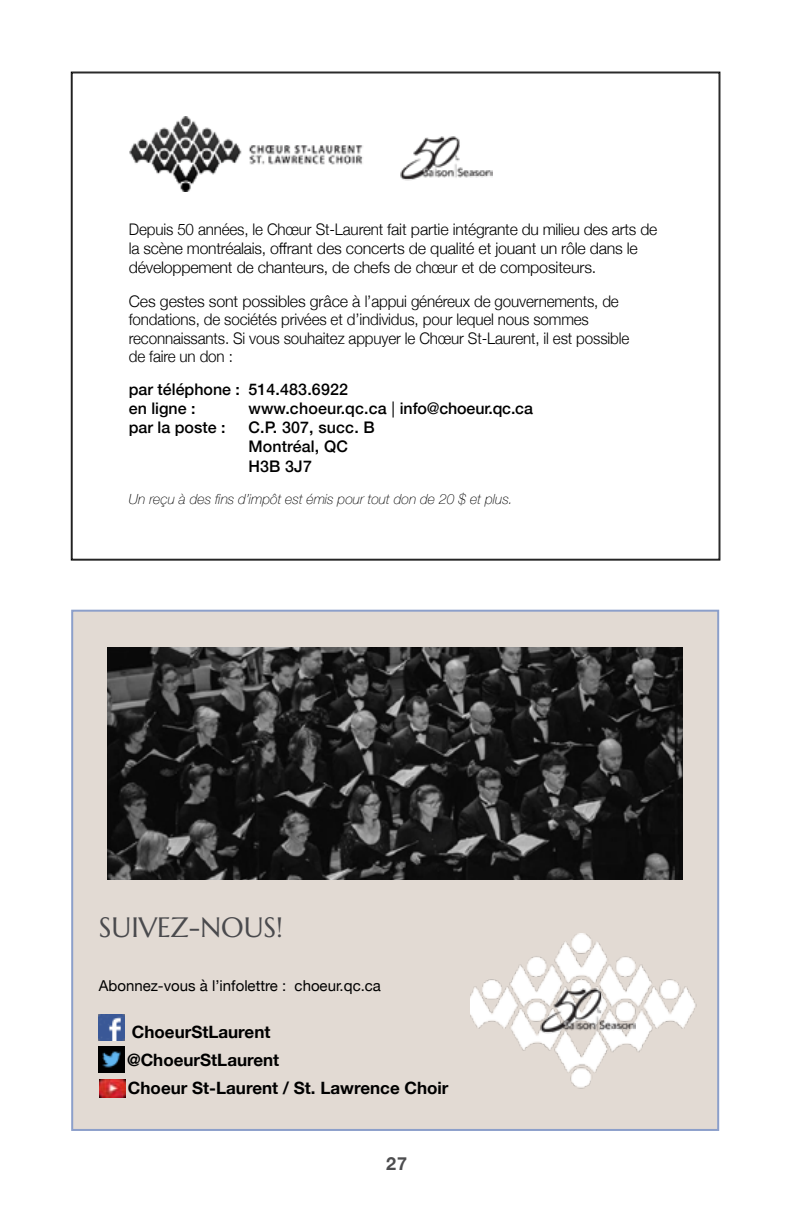
<style>
.page{position:relative;width:792px;height:1224px;background:#fff}
.page>*{position:absolute;margin:0;border:0;box-sizing:border-box;transform-origin:0 0}
.t1{font:28px "Marcellus";color:#4a4a4d}
.t2{font:700 18px "Helvetica Neue";color:#4d4d4f}
.t3{font:700 17px/28px "Helvetica Neue";color:#000}
.t4{font:300 16px/18.6px "Helvetica Neue";letter-spacing:-.01em;color:#000}
.t5{font:300 16px/19.2px "Helvetica Neue";letter-spacing:-.01em;color:#000;scale:.95 1}
.t6{font:500 16px/19.2px "Helvetica Neue";color:#000}
.t7{font:15px "Helvetica Neue";color:#000}
.t8{font:italic 100 14px "Helvetica Neue";color:#000}
.s1{font-weight:400}
</style>
<div class="page">
<svg style="left:71px;top:72px;width:649px;height:488px"></svg>
<img style="left:129px;top:117px;width:240px;height:74px">
<div style="left:71px;top:610px;width:648px;height:521px;background:#e2dad3;border:2px solid #8c9fca"></div>
<img style="left:471px;top:934px;width:226px;height:155px">
<img style="left:107px;top:647px;width:575px;height:232px">
<img style="left:99px;top:1015px;width:26px;height:26px">
<img style="left:99px;top:1080px;width:26px;height:18px">
<img style="left:99px;top:1047px;width:26px;height:26px">
<img style="left:400px;top:133px;width:93px;height:48px">
<img style="left:540px;top:984px;width:95px;height:50px">
<p class="t5" style="left:129px;top:218px;width:558px">Depuis 50 années, le Chœur St-Laurent fait partie intégrante du milieu des arts de la scène montréalais, offrant des concerts de qualité et jouant un rôle dans le développement de chanteurs, de chefs de chœur et de compositeurs.</p>
<p class="t4" style="left:129px;top:290px;width:502px">Ces gestes sont possibles grâce à l’appui généreux de gouvernements, de fondations, de sociétés privées et d’individus, pour lequel nous sommes reconnaissants. Si vous souhaitez appuyer le Chœur St-Laurent, il est possible de faire un don :</p>
<p class="t6" style="left:129px;top:378px;width:113px">par téléphone : en ligne :<br>par la poste :</p>
<p class="t6" style="left:248px;top:378px;width:286px">514.483.6922<br>www.choeur.qc.ca <span class="s1">|</span> info@choeur.qc.ca<br>C.P. 307, succ. B<br>Montréal, QC<br>H3B 3J7</p>
<p class="t8" style="left:129px;top:488px;width:385px">Un reçu à des fins d’impôt est émis pour tout don de 20 $ et plus.</p>
<h1 class="t1" style="left:99px;top:910px;width:186px">SUIVEZ-NOUS!</h1>
<p class="t7" style="left:99px;top:975px;width:284px">Abonnez-vous à l’infolettre : choeur.qc.ca</p>
<p class="t3" style="left:127px;top:1018px;width:323px">ChoeurStLaurent<br>@ChoeurStLaurent<br>Choeur St-Laurent / St. Lawrence Choir</p>
<p class="t2" style="left:386px;top:1149px;width:22px">27</p>
</div>
